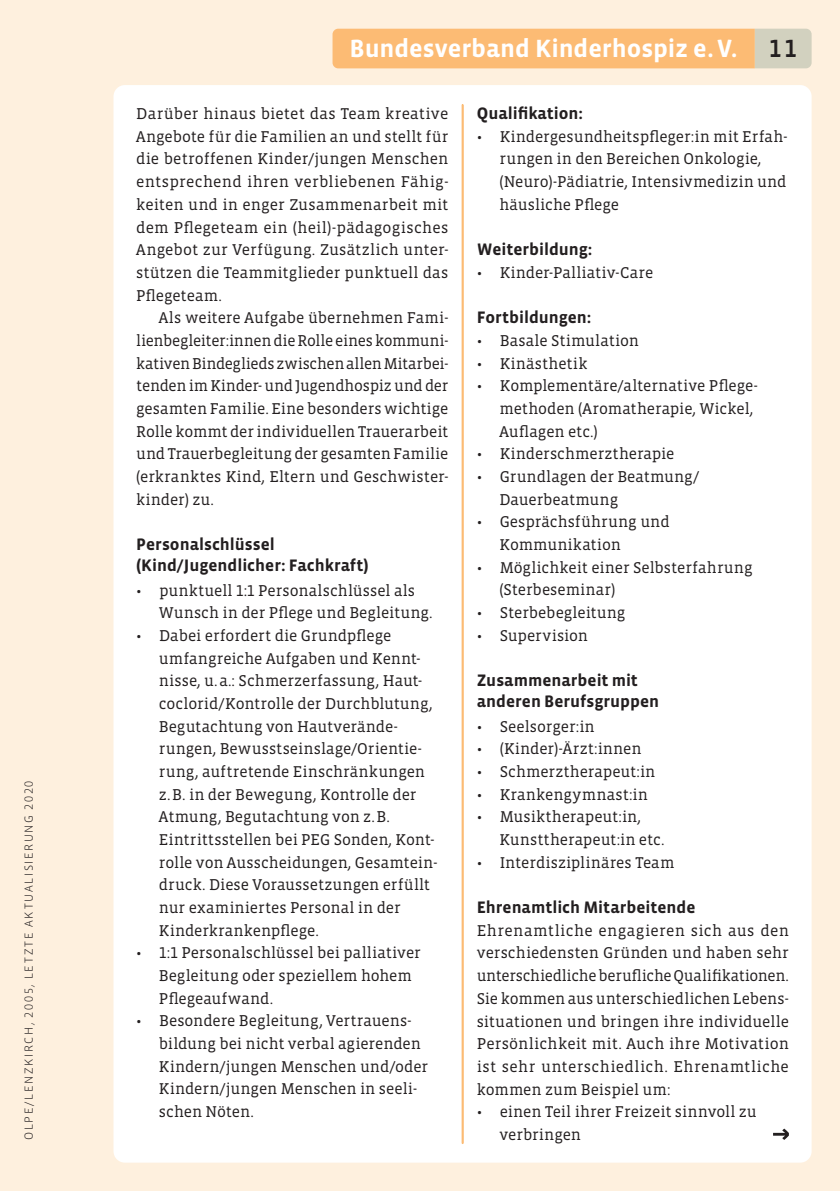
<style>
.page{position:relative;width:840px;height:1191px;background:#fff}
.page>*{position:absolute;margin:0;border:0;box-sizing:border-box;transform-origin:0 0}
.t1{font:700 25.6px "Vista Sans OT";letter-spacing:-.005em;color:#fff}
.t2{font:700 17px/20.4px "Vista Sans OT";color:#231f20}
.t3{font:16px/22.6px "Vista Slab OT";color:#231f20}
.t4{font:300 12px "Vista Sans OT";letter-spacing:.135em;color:#231f20}
.s1{font-weight:500;color:#231f20}
</style>
<div class="page">
<div style="left:0;top:0;width:839px;height:1191px;background:#fef0de"></div>
<svg style="left:332px;top:29px;width:479px;height:39px;background:#f7bd7d"></svg>
<div style="left:113px;top:85px;width:698px;height:1077px;background:#fff;border-radius:11px"></div>
<svg style="left:461px;top:105px;width:2px;height:1038px;background:#fccf9e"></svg>
<svg style="left:773px;top:1128px;width:15px;height:12px"></svg>
<p class="t4" style="left:23px;top:1140px;width:361px;rotate:-90deg">OLPE/LENZKIRCH, 2005, LETZTE AKTUALISIERUNG 2020</p>
<h1 class="t1" style="left:349px;top:35px;width:448px">Bundesverband Kinderhospiz e.V. <span class="s1">11</span></h1>
<p class="t3" style="left:136px;top:103px;width:313px;text-align:justify">Darüber hinaus bietet das Team kreative Angebote für die Familien an und stellt für die betroffenen Kinder/jungen Menschen entsprechend ihren verbliebenen Fähig&shy;keiten und in enger Zusammenarbeit mit dem Pflegeteam ein (heil)-pädagogisches Angebot zur Verfügung. Zusätzlich unter&shy;stützen die Teammitglieder punktuell das Pflegeteam.</p>
<p class="t3" style="left:136px;top:307px;width:313px;text-align:justify;text-indent:23px">Als weitere Aufgabe übernehmen Fami&shy;lienbegleiter:innen die Rolle eines kommuni&shy;kativen Bindeglieds zwischen allen Mitarbei&shy;tenden im Kinder- und Jugendhospiz und der gesamten Familie. Eine besonders wichtige Rolle kommt der individuellen Trauerarbeit und Trauerbegleitung der gesamten Familie (erkranktes Kind, Eltern und Geschwister&shy;kinder) zu.</p>
<p class="t2" style="left:136px;top:534px;width:234px">Personalschlüssel (Kind/Jugendlicher: Fachkraft)</p>
<p class="t3" style="left:159px;top:579px;width:275px;text-indent:-23px">• punktuell 1:1 Personalschlüssel als<br>Wunsch in der Pflege und Begleitung.</p>
<p class="t3" style="left:159px;top:624px;width:280px;text-indent:-23px">• Dabei erfordert die Grundpflege umfangreiche Aufgaben und Kennt&shy;nisse, u.a.: Schmerzerfassung, Haut&shy;coclorid/Kontrolle der Durchblutung, Begutachtung von Hautverände&shy;rungen, Bewusstseinslage/Orientie&shy;rung, auftretende Einschränkungen z.B. in der Bewegung, Kontrolle der Atmung, Begutachtung von z.B.<br>Eintrittsstellen bei PEG Sonden, Kont&shy;rolle von Ausscheidungen, Gesamtein&shy;druck. Diese Voraussetzungen erfüllt nur examiniertes Personal in der Kinderkrankenpflege.</p>
<p class="t3" style="left:159px;top:942px;width:263px;text-indent:-23px">• 1:1 Personalschlüssel bei palliativer<br>Begleitung oder speziellem hohem<br>Pflegeaufwand.</p>
<p class="t3" style="left:159px;top:1010px;width:270px;text-indent:-23px">• Besondere Begleitung, Vertrauens&shy;bildung bei nicht verbal agierenden<br>Kindern/jungen Menschen und/oder<br>Kindern/jungen Menschen in seeli&shy;schen Nöten.</p>
<p class="t2" style="left:476px;top:103px;width:108px">Qualifikation:</p>
<p class="t3" style="left:499px;top:125px;width:289px;text-indent:-23px">• Kindergesundheitspfleger:in mit Erfah&shy;rungen in den Bereichen Onkologie, (Neuro)-Pädiatrie, Intensivmedizin und häusliche Pflege</p>
<p class="t2" style="left:476px;top:240px;width:117px">Weiterbildung:</p>
<p class="t3" style="left:476px;top:261px;width:178px">• Kinder-Palliativ-Care</p>
<p class="t2" style="left:476px;top:308px;width:116px">Fortbildungen:</p>
<p class="t3" style="left:476px;top:329px;width:163px">• Basale Stimulation</p>
<p class="t3" style="left:476px;top:352px;width:112px">• Kinästhetik</p>
<p class="t3" style="left:499px;top:375px;width:260px;text-indent:-23px">• Komplementäre/alternative Pflege&shy;methoden (Aromatherapie, Wickel,<br>Auflagen etc.)</p>
<p class="t3" style="left:476px;top:443px;width:199px">• Kinderschmerztherapie</p>
<p class="t3" style="left:499px;top:465px;width:201px;text-indent:-23px">• Grundlagen der Beatmung/<br>Dauerbeatmung</p>
<p class="t3" style="left:499px;top:511px;width:171px;text-indent:-23px">• Gesprächsführung und<br>Kommunikation</p>
<p class="t3" style="left:499px;top:556px;width:254px;text-indent:-23px">• Möglichkeit einer Selbsterfahrung (Sterbeseminar)</p>
<p class="t3" style="left:476px;top:602px;width:150px">• Sterbebegleitung</p>
<p class="t3" style="left:476px;top:624px;width:113px">• Supervision</p>
<p class="t2" style="left:476px;top:670px;width:184px">Zusammenarbeit mit anderen Berufsgruppen</p>
<p class="t3" style="left:476px;top:715px;width:119px">• Seelsorger:in</p>
<p class="t3" style="left:476px;top:738px;width:166px">• (Kinder)-Ärzt:innen</p>
<p class="t3" style="left:476px;top:760px;width:180px">• Schmerztherapeut:in</p>
<p class="t3" style="left:476px;top:783px;width:172px">• Krankengymnast:in</p>
<p class="t3" style="left:499px;top:806px;width:167px;text-indent:-23px">• Musiktherapeut:in,<br>Kunsttherapeut:in etc.</p>
<p class="t3" style="left:476px;top:851px;width:199px">• Interdisziplinäres Team</p>
<p class="t2" style="left:476px;top:897px;width:220px">Ehrenamtlich Mitarbeitende</p>
<p class="t3" style="left:476px;top:919px;width:313px;text-align:justify">Ehrenamtliche engagieren sich aus den verschiedensten Gründen und haben sehr unterschiedliche berufliche Qualifikationen.<br>Sie kommen aus unterschiedlichen Lebens&shy;situationen und bringen ihre individuelle Persönlichkeit mit. Auch ihre Motivation ist sehr unterschiedlich. Ehrenamtliche kommen zum Beispiel um:</p>
<p class="t3" style="left:499px;top:1100px;width:258px;text-indent:-23px">• einen Teil ihrer Freizeit sinnvoll zu verbringen</p>
</div>
